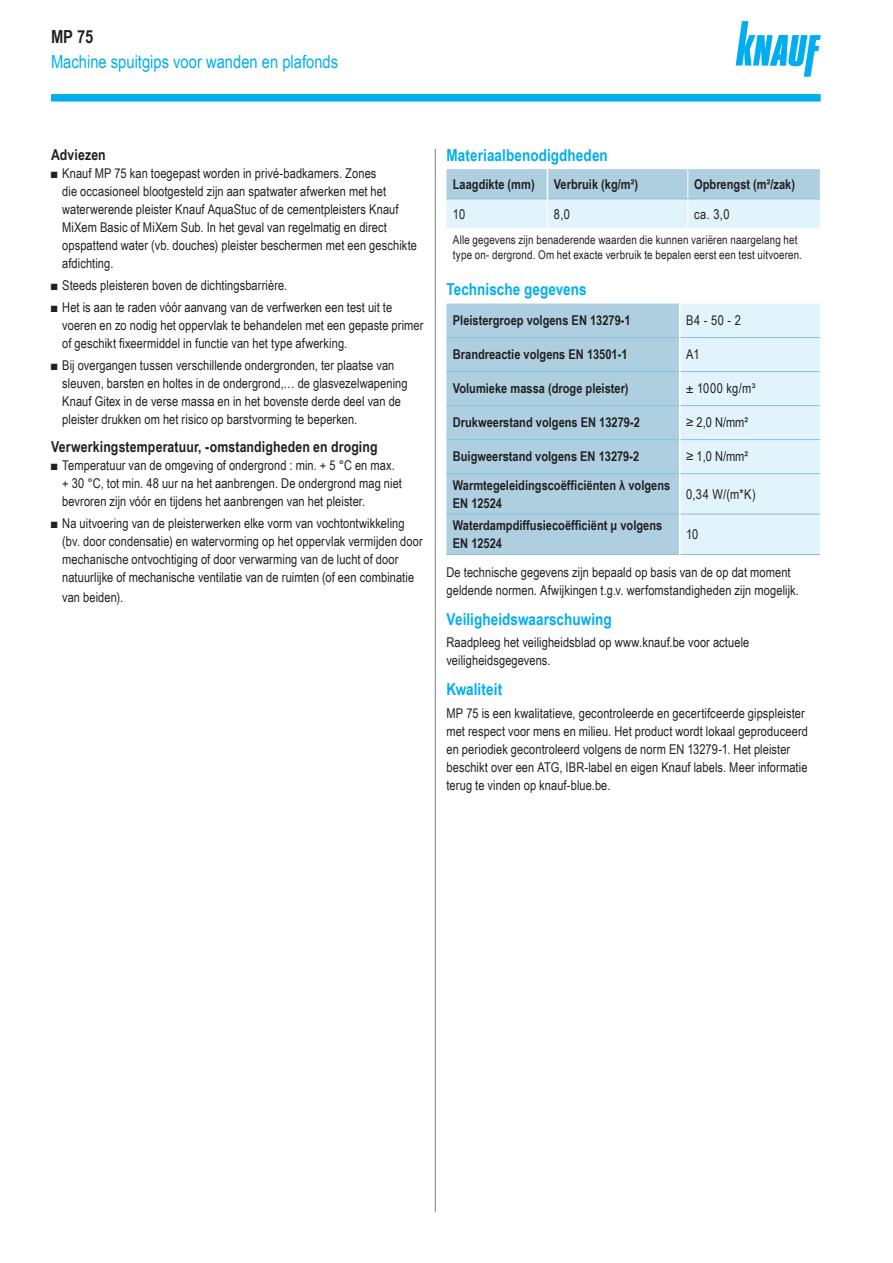
<style>
.page{position:relative;width:893px;height:1263px;background:#fff}
.page>*{position:absolute;margin:0;border:0;box-sizing:border-box;transform-origin:0 0}
.t1{font:18px "Arial Narrow";color:#00aeef}
.t2{font:700 18px "Arial Narrow";color:#231f20}
.t3{font:700 16.5px "Arial Narrow";letter-spacing:.005em;color:#00aeef}
.t4{font:700 15px "Arial Narrow";letter-spacing:.01em;color:#231f20}
.t5{font:13.5px/18px "Arial Narrow";letter-spacing:.005em;color:#231f20}
.t6{font:700 13.5px/18px "Arial Narrow";color:#231f20}
.t7{font:12px/15px "Arial Narrow";letter-spacing:.01em;color:#231f20}
</style>
<div class="page">
<div style="left:51px;top:94px;width:770px;height:8px;background:#00aeef"></div>
<svg style="left:446px;top:169px;width:374px;height:59px;background:#c6e0ed"></svg>
<hr style="left:687px;top:169px;width:1px;height:30px;background:#fff">
<hr style="left:687px;top:199px;width:1px;height:30px;background:#fff">
<hr style="left:446px;top:199px;width:101px;height:1px;background:#89c0d9">
<hr style="left:548px;top:199px;width:140px;height:1px;background:#89c0d9">
<hr style="left:688px;top:199px;width:132px;height:1px;background:#89c0d9">
<hr style="left:547px;top:169px;width:1px;height:30px;background:#fff">
<hr style="left:547px;top:199px;width:1px;height:30px;background:#fff">
<div style="left:446px;top:304px;width:233px;height:250px;background:#aecfe0"></div>
<div style="left:680px;top:304px;width:140px;height:250px;background:#e1f4fc"></div>
<hr style="left:446px;top:337px;width:233px;height:1px;background:#89c0d9">
<hr style="left:680px;top:337px;width:140px;height:1px;background:#89c0d9">
<hr style="left:446px;top:371px;width:233px;height:1px;background:#89c0d9">
<hr style="left:680px;top:371px;width:140px;height:1px;background:#89c0d9">
<hr style="left:446px;top:405px;width:233px;height:1px;background:#89c0d9">
<hr style="left:680px;top:405px;width:140px;height:1px;background:#89c0d9">
<hr style="left:446px;top:439px;width:233px;height:1px;background:#89c0d9">
<hr style="left:680px;top:439px;width:140px;height:1px;background:#89c0d9">
<hr style="left:446px;top:473px;width:233px;height:1px;background:#89c0d9">
<hr style="left:680px;top:473px;width:140px;height:1px;background:#89c0d9">
<hr style="left:446px;top:514px;width:233px;height:1px;background:#89c0d9">
<hr style="left:680px;top:514px;width:140px;height:1px;background:#89c0d9">
<hr style="left:446px;top:554px;width:233px;height:1px;background:#89c0d9">
<hr style="left:680px;top:554px;width:140px;height:1px;background:#89c0d9">
<hr style="left:435px;top:149px;width:1px;height:1063px;background:#869096">
<svg style="left:736px;top:21px;width:85px;height:56px"></svg>
<h1 class="t2" style="left:51px;top:23px;width:44px">MP 75</h1>
<h1 class="t1" style="left:51px;top:49px;width:289px">Machine spuitgips voor wanden en plafonds</h1>
<p class="t4" style="left:51px;top:143px;width:56px">Adviezen</p>
<p class="t5" style="left:62px;top:163px;width:356px;text-indent:-11px">■ Knauf MP 75 kan toegepast worden in privé-badkamers. Zones<br>die occasioneel blootgesteld zijn aan spatwater afwerken met het waterwerende pleister Knauf AquaStuc of de cementpleisters Knauf MiXem Basic of MiXem Sub. In het geval van regelmatig en direct opspattend water (vb. douches) pleister beschermen met een geschikte afdichting.</p>
<p class="t5" style="left:51px;top:276px;width:238px">■ Steeds pleisteren boven de dichtingsbarrière.</p>
<p class="t5" style="left:62px;top:298px;width:363px;text-indent:-11px">■ Het is aan te raden vóór aanvang van de verfwerken een test uit te voeren en zo nodig het oppervlak te behandelen met een gepaste primer of geschikt fixeermiddel in functie van het type afwerking.</p>
<p class="t5" style="left:62px;top:356px;width:347px;text-indent:-11px">■ Bij overgangen tussen verschillende ondergronden, ter plaatse van sleuven, barsten en holtes in de ondergrond,… de glasvezelwapening Knauf Gitex in de verse massa en in het bovenste derde deel van de pleister drukken om het risico op barstvorming te beperken.</p>
<p class="t4" style="left:51px;top:435px;width:328px">Verwerkingstemperatuur, -omstandigheden en droging</p>
<p class="t5" style="left:62px;top:456px;width:341px;text-indent:-11px">■ Temperatuur van de omgeving of ondergrond : min. + 5 °C en max. + 30 °C, tot min. 48 uur na het aanbrengen. De ondergrond mag niet bevroren zijn vóór en tijdens het aanbrengen van het pleister.</p>
<p class="t5" style="left:62px;top:514px;width:362px;text-indent:-11px">■ Na uitvoering van de pleisterwerken elke vorm van vochtontwikkeling (bv. door condensatie) en watervorming op het oppervlak vermijden door mechanische ontvochtiging of door verwarming van de lucht of door natuurlijke of mechanische ventilatie van de ruimten (of een combinatie</p>
<p class="t5" style="left:62px;top:588px;width:62px">van beiden).</p>
<p class="t3" style="left:446px;top:142px;width:163px">Materiaalbenodigdheden</p>
<p class="t6" style="left:453px;top:174px;width:83px">Laagdikte (mm)</p>
<p class="t6" style="left:554px;top:174px;width:86px">Verbruik (kg/m²)</p>
<p class="t6" style="left:694px;top:174px;width:102px">Opbrengst (m²/zak)</p>
<p class="t5" style="left:453px;top:204px;width:14px">10</p>
<p class="t5" style="left:554px;top:204px;width:18px">8,0</p>
<p class="t5" style="left:694px;top:204px;width:37px">ca. 3,0</p>
<p class="t7" style="left:453px;top:231px;width:351px">Alle gegevens zijn benaderende waarden die kunnen variëren naargelang het type on- dergrond. Om het exacte verbruik te bepalen eerst een test uitvoeren.</p>
<p class="t3" style="left:446px;top:277px;width:142px">Technische gegevens</p>
<p class="t6" style="left:453px;top:311px;width:179px">Pleistergroep volgens EN 13279-1</p>
<p class="t5" style="left:686px;top:311px;width:56px">B4 - 50 - 2</p>
<p class="t6" style="left:453px;top:345px;width:176px">Brandreactie volgens EN 13501-1</p>
<p class="t5" style="left:686px;top:345px;width:15px">A1</p>
<p class="t6" style="left:453px;top:379px;width:177px">Volumieke massa (droge pleister)</p>
<p class="t5" style="left:686px;top:379px;width:71px">± 1000 kg/m³</p>
<p class="t6" style="left:453px;top:413px;width:189px">Drukweerstand volgens EN 13279-2</p>
<p class="t5" style="left:686px;top:413px;width:64px">≥ 2,0 N/mm²</p>
<p class="t6" style="left:453px;top:447px;width:188px">Buigweerstand volgens EN 13279-2</p>
<p class="t5" style="left:686px;top:447px;width:64px">≥ 1,0 N/mm²</p>
<p class="t6" style="left:453px;top:475px;width:219px">Warmtegeleidingscoëfficiënten λ volgens<br>EN 12524</p>
<p class="t5" style="left:686px;top:484px;width:71px">0,34 W/(m*K)</p>
<p class="t6" style="left:453px;top:516px;width:211px">Waterdampdiffusiecoëfficiënt μ volgens<br>EN 12524</p>
<p class="t5" style="left:686px;top:525px;width:14px">10</p>
<p class="t5" style="left:446px;top:563px;width:354px">De technische gegevens zijn bepaald op basis van de op dat moment geldende normen. Afwijkingen t.g.v. werfomstandigheden zijn mogelijk.</p>
<p class="t3" style="left:446px;top:607px;width:167px">Veiligheidswaarschuwing</p>
<p class="t5" style="left:446px;top:633px;width:304px">Raadpleeg het veiligheidsblad op www.knauf.be voor actuele veiligheidsgegevens.</p>
<p class="t3" style="left:446px;top:677px;width:57px">Kwaliteit</p>
<p class="t5" style="left:446px;top:703px;width:363px">MP 75 is een kwalitatieve, gecontroleerde en gecertifceerde gipspleister met respect voor mens en milieu. Het product wordt lokaal geproduceerd en periodiek gecontroleerd volgens de norm EN 13279-1. Het pleister beschikt over een ATG, IBR-label en eigen Knauf labels. Meer informatie terug te vinden op knauf-blue.be.</p>
</div>
